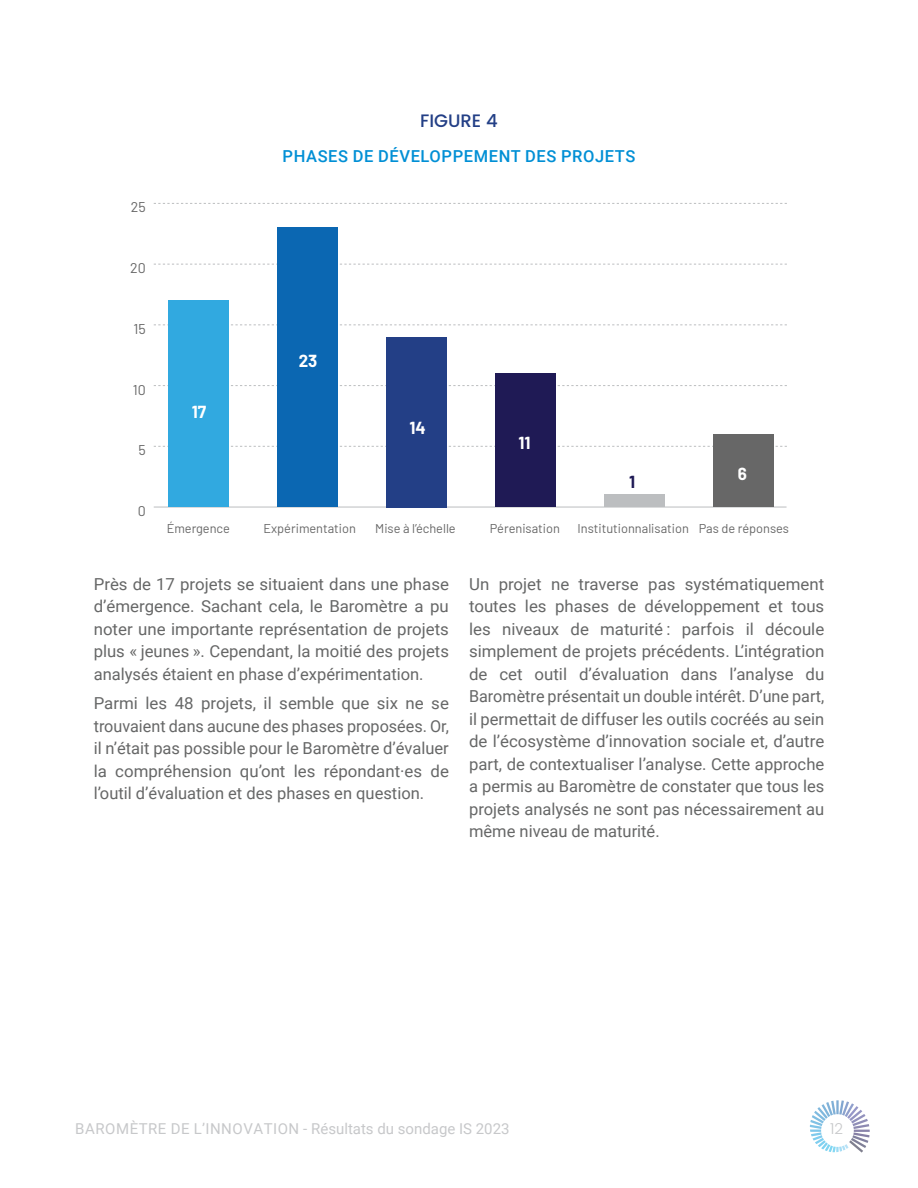
<style>
.page{position:relative;width:918px;height:1188px;background:#fff}
.page>*{position:absolute;margin:0;border:0;box-sizing:border-box;transform-origin:0 0}
.t1{font:500 18px "Poppins";color:#233f86}
.t2{font:700 17.1px "Barlow";color:#fff}
.t3{font:700 17.1px "Barlow";color:#1f1a55}
.t4{font:16.5px/22.5px "Roboto";color:#666767;text-align:justify}
.t5{font:500 16.5px "Roboto";letter-spacing:.035em;color:#008fd5}
.t6{font:15px "Roboto";color:#c7c8ca}
.t7{font:300 15px "Poppins";color:#c7c8ca}
.t8{font:14.25px "Barlow";color:#676767}
.t9{font:12.75px "Barlow";color:#676767}
</style>
<div class="page">
<svg style="left:810px;top:1100px;width:60px;height:53px"></svg>
<hr style="left:154px;top:507px;width:633px;height:1px;background:#bcbec0">
<svg style="left:154px;top:446px;width:633px;height:1px"></svg>
<svg style="left:154px;top:385px;width:633px;height:1px"></svg>
<svg style="left:154px;top:325px;width:633px;height:1px"></svg>
<svg style="left:154px;top:264px;width:633px;height:1px"></svg>
<svg style="left:154px;top:203px;width:633px;height:1px"></svg>
<div style="left:713px;top:434px;width:61px;height:73px;background:#676767"></div>
<div style="left:604px;top:495px;width:61px;height:12px;background:#bcbec0"></div>
<div style="left:495px;top:373px;width:61px;height:134px;background:#1f1a55"></div>
<div style="left:386px;top:337px;width:61px;height:170px;background:#233f86"></div>
<div style="left:277px;top:228px;width:61px;height:279px;background:#0b67b2"></div>
<div style="left:168px;top:301px;width:61px;height:206px;background:#31a9e0"></div>
<p class="t8" style="left:131px;top:197px;width:16px">25</p>
<p class="t8" style="left:130px;top:258px;width:17px">20</p>
<p class="t8" style="left:134px;top:318px;width:14px">15</p>
<p class="t8" style="left:133px;top:379px;width:14px">10</p>
<p class="t8" style="left:139px;top:440px;width:9px">5</p>
<p class="t8" style="left:138px;top:501px;width:10px">0</p>
<p class="t1" style="left:420px;top:110px;width:79px">FIGURE 4</p>
<p class="t5" style="left:283px;top:145px;width:354px">PHASES DE DÉVELOPPEMENT DES PROJETS</p>
<p class="t2" style="left:192px;top:400px;width:16px">17</p>
<p class="t2" style="left:299px;top:349px;width:20px">23</p>
<p class="t2" style="left:409px;top:415px;width:18px">14</p>
<p class="t2" style="left:518px;top:430px;width:14px">11</p>
<p class="t3" style="left:629px;top:469px;width:8px">1</p>
<p class="t2" style="left:738px;top:461px;width:11px">6</p>
<p class="t9" style="left:167px;top:519px;width:65px">Émergence</p>
<p class="t9" style="left:264px;top:519px;width:94px">Expérimentation</p>
<p class="t9" style="left:375px;top:519px;width:82px">Mise à l’échelle</p>
<p class="t9" style="left:490px;top:519px;width:72px">Pérenisation</p>
<p class="t9" style="left:577px;top:519px;width:213px">Institutionnalisation Pas de réponses</p>
<p class="t4" style="left:94px;top:572px;width:357px">Près de 17 projets se situaient dans une phase d’émergence. Sachant cela, le Baromètre a pu noter une importante représentation de projets plus « jeunes ». Cependant, la moitié des projets analysés étaient en phase d’expérimentation.</p>
<p class="t4" style="left:94px;top:691px;width:357px">Parmi les 48 projets, il semble que six ne se trouvaient dans aucune des phases proposées. Or, il n’était pas possible pour le Baromètre d’évaluer la compréhension qu’ont les répondant·es de l’outil d’évaluation et des phases en question.</p>
<p class="t4" style="left:469px;top:572px;width:357px">Un projet ne traverse pas systématiquement toutes les phases de développement et tous les niveaux de maturité : parfois il découle simplement de projets précédents. L’intégration de cet outil d’évaluation dans l’analyse du Baromètre présentait un double intérêt. D’une part, il permettait de diffuser les outils cocréés au sein de l’écosystème d’innovation sociale et, d’autre part, de contextualiser l’analyse. Cette approche a permis au Baromètre de constater que tous les projets analysés ne sont pas nécessairement au même niveau de maturité.</p>
<p class="t6" style="left:75px;top:1118px;width:436px">BAROMÈTRE DE L’INNOVATION - Résultats du sondage IS 2023</p>
<p class="t7" style="left:830px;top:1120px;width:14px">12</p>
</div>
